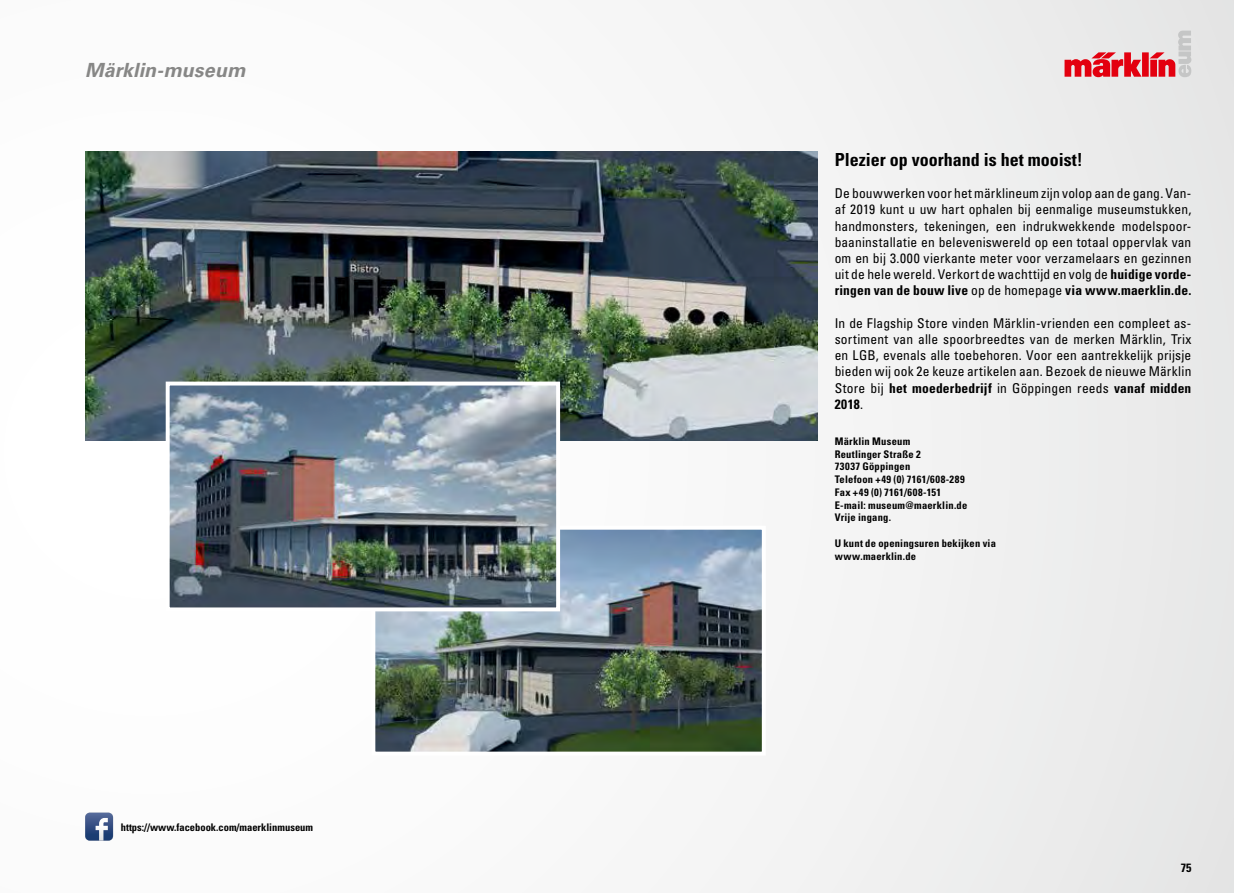
<style>
.page{position:relative;width:1234px;height:893px;background:#fff}
.page>*{position:absolute;margin:0;border:0;box-sizing:border-box;transform-origin:0 0}
.t1{font:italic 700 19.5px "Univers LT Std";letter-spacing:.005em;color:#878786}
.t2{font:700 condensed 18px "Univers";color:#000}
.t3{font:condensed 13.5px/16.2px "Univers";letter-spacing:.015em;color:#000;text-align:justify}
.t4{font:700 condensed 12px "Univers LT Std";color:#000}
.t5{font:700 condensed 10.5px/12.8px "Univers";letter-spacing:.02em;color:#000}
.t6{font:700 condensed 10.5px "Univers";color:#000}
.s1{font-weight:700}
</style>
<div class="page">
<div style="left:0;top:0;width:1233px;height:893px;background:#f4f4f4"></div>
<svg style="left:1064px;top:31px;width:127px;height:46px"></svg>
<img style="left:376px;top:531px;width:384px;height:219px">
<div style="left:371px;top:526px;width:394px;height:229px;border:4px solid #fff"></div>
<img style="left:85px;top:152px;width:732px;height:289px">
<img style="left:171px;top:387px;width:384px;height:219px">
<div style="left:166px;top:382px;width:394px;height:229px;border:4px solid #fff"></div>
<svg style="left:85px;top:813px;width:28px;height:28px"></svg>
<h1 class="t1" style="left:85px;top:58px;width:162px">Märklin-museum</h1>
<p class="t6" style="left:121px;top:820px;width:194px">https://www.facebook.com/maerklinmuseum</p>
<h2 class="t2" style="left:834px;top:148px;width:249px">Plezier op voorhand is het mooist!</h2>
<p class="t3" style="left:834px;top:185px;width:358px">De bouwwerken voor het märklineum zijn volop aan de gang. Van&shy;af 2019 kunt u uw hart ophalen bij eenmalige museumstukken, handmonsters, tekeningen, een indrukwekkende modelspoor&shy;baaninstallatie en beleveniswereld op een totaal oppervlak van om en bij 3.000 vierkante meter voor verzamelaars en gezinnen uit de hele wereld. Verkort de wachttijd en volg de <span class="s1">huidige vorde&shy;ringen van de bouw live</span> op de homepage <span class="s1">via www.maerklin.de.</span></p>
<p class="t3" style="left:834px;top:315px;width:358px">In de Flagship Store vinden Märklin-vrienden een compleet as&shy;sortiment van alle spoorbreedtes van de merken Märklin, Trix en LGB, evenals alle toebehoren. Voor een aantrekkelijk prijsje bieden wij ook 2e keuze artikelen aan. Bezoek de nieuwe Märklin Store bij <span class="s1">het moederbedrijf</span> in Göppingen reeds <span class="s1">vanaf midden 2018</span>.</p>
<p class="t5" style="left:834px;top:435px;width:134px">Märklin Museum<br>Reutlinger Straße 2<br>73037 Göppingen<br>Telefoon +49 (0) 7161/608-289<br>Fax +49 (0) 7161/608-151<br>E-mail: museum@maerklin.de<br>Vrije ingang.</p>
<p class="t5" style="left:834px;top:536px;width:163px">U kunt de openingsuren bekijken via www.maerklin.de</p>
<p class="t4" style="left:1180px;top:860px;width:12px">75</p>
</div>
